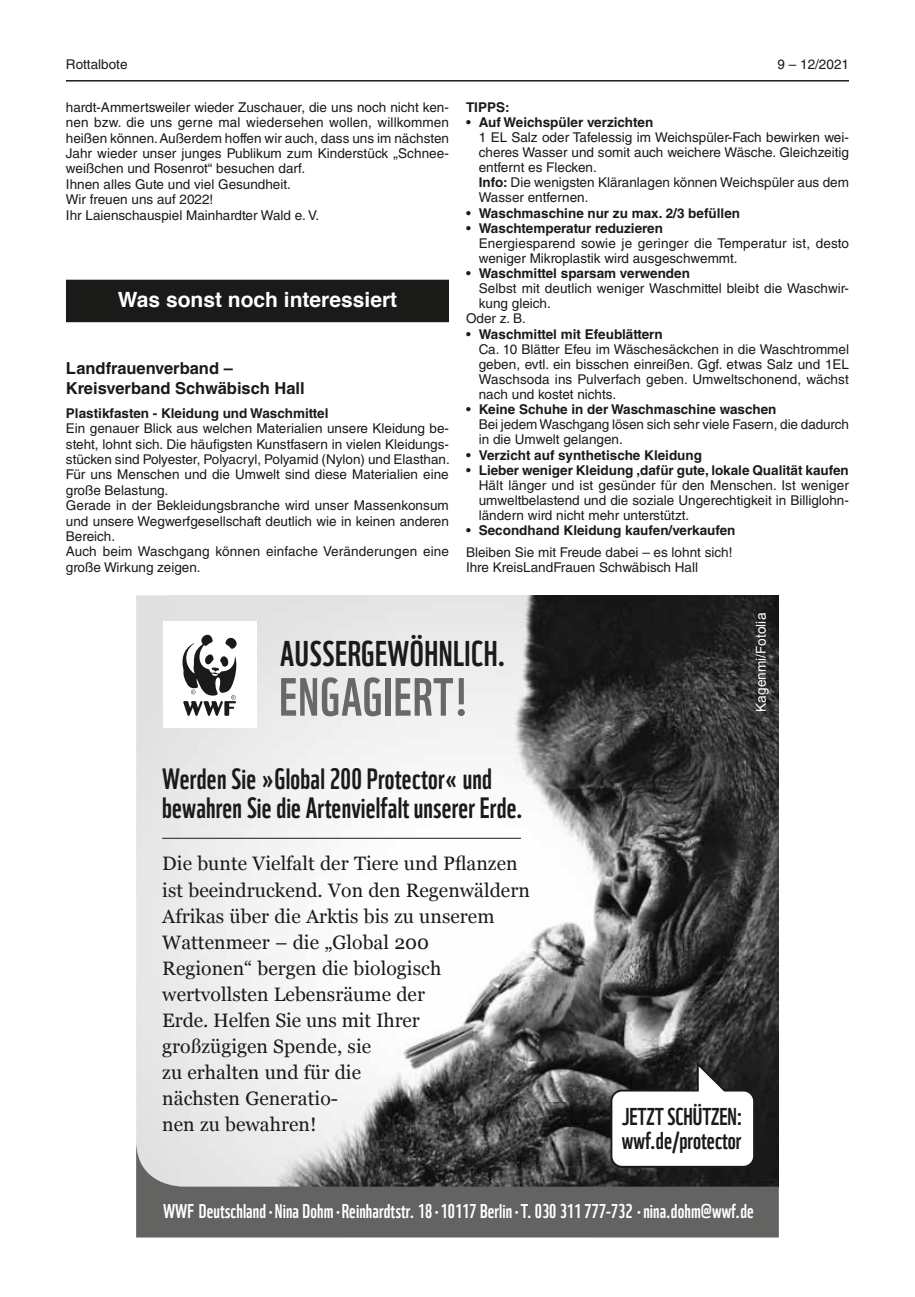
<style>
.page{position:relative;width:915px;height:1297px;background:#fff}
.page>*{position:absolute;margin:0;border:0;box-sizing:border-box;transform-origin:0 0}
.t1{font:52.2px "WWF";letter-spacing:.02em;color:#686867}
.t2{font:34.8px "WWF";letter-spacing:.015em;color:#1a1a18}
.t3{font:28.65px/29.7px "WWF";letter-spacing:.005em;color:#1a1a18}
.t4{font:23.7px/23.7px "WWF";color:#1a1a18}
.t5{font:700 21px "Helvetica";color:#fff}
.t6{font:19.35px/26px "Georgia";letter-spacing:.005em;color:#1a1a18}
.t7{font:19.35px "WWF";letter-spacing:.005em;color:#fff}
.t8{font:700 16.5px/20px "Helvetica LT Std";color:#1a1a18}
.t9{font:13.65px "Arial";color:#fff}
.t10{font:13.5px/15.5px "Helvetica LT Std";color:#1a1a18}
.t11{font:700 13.5px "Helvetica LT Std";color:#1a1a18}
.s1{font-weight:700}
.s2{font-weight:400}
</style>
<div class="page">
<hr style="left:66px;top:80px;width:782px;height:2px;background:#1a1a18">
<div style="left:67px;top:281px;width:380px;height:40px;background:#1a1a18"></div>
<div style="left:66px;top:280px;width:383px;height:42px;border:2px solid #1a1a18"></div>
<div style="left:136px;top:595px;width:36px;height:546px;background:#e6e6e6"></div>
<img style="left:172px;top:595px;width:606px;height:546px">
<hr style="left:162px;top:838px;width:359px;height:1px;background:#1a1a18">
<svg style="left:136px;top:1141px;width:642px;height:96px;background:#696968"></svg>
<svg style="left:609px;top:1059px;width:146px;height:110px"></svg>
<div style="left:163px;top:621px;width:93px;height:106px;background:#fff"></div>
<svg style="left:182px;top:634px;width:55px;height:82px"></svg>
<p class="t10" style="left:66px;top:57px;width:63px">Rottalbote</p>
<p class="t10" style="left:777px;top:57px;width:73px">9 – 12/2021</p>
<p class="t10" style="left:66px;top:99px;width:384px">hardt-Ammertsweiler wieder Zuschauer, die uns noch nicht ken&shy;nen bzw. die uns gerne mal wiedersehen wollen, willkommen heißen können. Außerdem hoffen wir auch, dass uns im nächsten Jahr wieder unser junges Publikum zum Kinderstück „Schnee&shy;weißchen und Rosenrot“ besuchen darf.<br>Ihnen alles Gute und viel Gesundheit.<br>Wir freuen uns auf 2022!<br>Ihr Laienschauspiel Mainhardter Wald e. V.</p>
<p class="t11" style="left:466px;top:99px;width:45px">TIPPS:</p>
<p class="t10" style="left:478px;top:115px;width:371px;text-indent:-13px">• <span class="s1">Auf Weichspüler verzichten<br></span>1 EL Salz oder Tafelessig im Weichspüler-Fach bewirken wei&shy;cheres Wasser und somit auch weichere Wäsche. Gleichzeitig entfernt es Flecken.<br><span class="s1">Info:</span> Die wenigsten Kläranlagen können Weichspüler aus dem Wasser entfernen.</p>
<p class="t11" style="left:466px;top:205px;width:275px"><span class="s2">•</span> Waschmaschine nur zu max. 2/3 befüllen</p>
<p class="t10" style="left:478px;top:220px;width:371px;text-indent:-13px">• <span class="s1">Waschtemperatur reduzieren<br></span>Energiesparend sowie je geringer die Temperatur ist, desto weniger Mikroplastik wird ausgeschwemmt.</p>
<p class="t11" style="left:466px;top:265px;width:225px"><span class="s2">•</span> Waschmittel sparsam verwenden</p>
<p class="t10" style="left:478px;top:281px;width:371px">Selbst mit deutlich weniger Waschmittel bleibt die Waschwir-</p>
<p class="t10" style="left:478px;top:296px;width:74px">kung gleich.</p>
<p class="t10" style="left:466px;top:311px;width:61px">Oder z. B.</p>
<p class="t10" style="left:478px;top:326px;width:371px;text-indent:-13px">• <span class="s1">Waschmittel mit Efeublättern<br></span>Ca. 10 Blätter Efeu im Wäschesäckchen in die Waschtrommel geben, evtl. ein bisschen einreißen. Ggf. etwas Salz und 1EL Waschsoda ins Pulverfach geben. Umweltschonend, wächst nach und kostet nichts.</p>
<p class="t10" style="left:478px;top:402px;width:371px;text-indent:-13px">• <span class="s1">Keine Schuhe in der Waschmaschine waschen<br></span>Bei jedem Waschgang lösen sich sehr viele Fasern, die dadurch in die Umwelt gelangen.</p>
<p class="t11" style="left:466px;top:447px;width:237px"><span class="s2">•</span> Verzicht auf synthetische Kleidung</p>
<p class="t10" style="left:478px;top:462px;width:371px;text-align:justify;text-indent:-13px">• <span class="s1">Lieber weniger Kleidung ,dafür gute, lokale Qualität kaufen </span>Hält länger und ist gesünder für den Menschen. Ist weniger umweltbelastend und die soziale Ungerechtigkeit in Billiglohn&shy;ländern wird nicht mehr unterstützt.</p>
<p class="t10" style="left:466px;top:520px;width:271px;line-height:21.5px">• <span class="s1">Secondhand Kleidung kaufen/verkaufen<br></span>Bleiben Sie mit Freude dabei – es lohnt sich!</p>
<p class="t10" style="left:466px;top:559px;width:233px">Ihre KreisLandFrauen Schwäbisch Hall</p>
<h3 class="t5" style="left:118px;top:282px;width:281px">Was sonst noch interessiert</h3>
<p class="t8" style="left:66px;top:358px;width:240px">Landfrauenverband –<br>Kreisverband Schwäbisch Hall</p>
<p class="t11" style="left:66px;top:405px;width:264px">Plastikfasten - Kleidung und Waschmittel</p>
<p class="t10" style="left:66px;top:421px;width:385px">Ein genauer Blick aus welchen Materialien unsere Kleidung be&shy;steht, lohnt sich. Die häufigsten Kunstfasern in vielen Kleidungs&shy;stücken sind Polyester, Polyacryl, Polyamid (Nylon) und Elasthan.<br>Für uns Menschen und die Umwelt sind diese Materialien eine große Belastung.<br>Gerade in der Bekleidungsbranche wird unser Massenkonsum und unsere Wegwerfgesellschaft deutlich wie in keinen anderen Bereich.<br>Auch beim Waschgang können einfache Veränderungen eine große Wirkung zeigen.</p>
<h2 class="t2" style="left:280px;top:627px;width:227px">AUSSERGEWÖHNLICH.</h2>
<h1 class="t1" style="left:279px;top:656px;width:191px">ENGAGIERT!</h1>
<h3 class="t3" style="left:162px;top:761px;width:362px">Werden Sie »Global 200 Protector« und bewahren Sie die Artenvielfalt unserer Erde.</h3>
<p class="t6" style="left:162px;top:850px;width:369px">Die bunte Vielfalt der Tiere und Pflanzen ist beeindruckend. Von den Regenwäldern<br>Afrikas über die Arktis bis zu unserem<br>Wattenmeer – die „Global 200<br>Regionen“ bergen die biologisch wertvollsten Lebensräume der<br>Erde. Helfen Sie uns mit Ihrer großzügigen Spende, sie<br>zu erhalten und für die<br>nächsten Generatio-<br>nen zu bewahren!</p>
<p class="t9" style="left:751px;top:712px;width:100px;rotate:-90deg">Kagenmi/Fotolia</p>
<h3 class="t4" style="left:621px;top:1102px;width:122px">JETZT SCHÜTZEN: wwf.de/protector</h3>
<h3 class="t7" style="left:163px;top:1196px;width:592px">WWF Deutschland•Nina Dohm•Reinhardtstr. 18•10117 Berlin•T. 030 311 777-732 •nina.dohm@wwf.de</h3>
</div>
